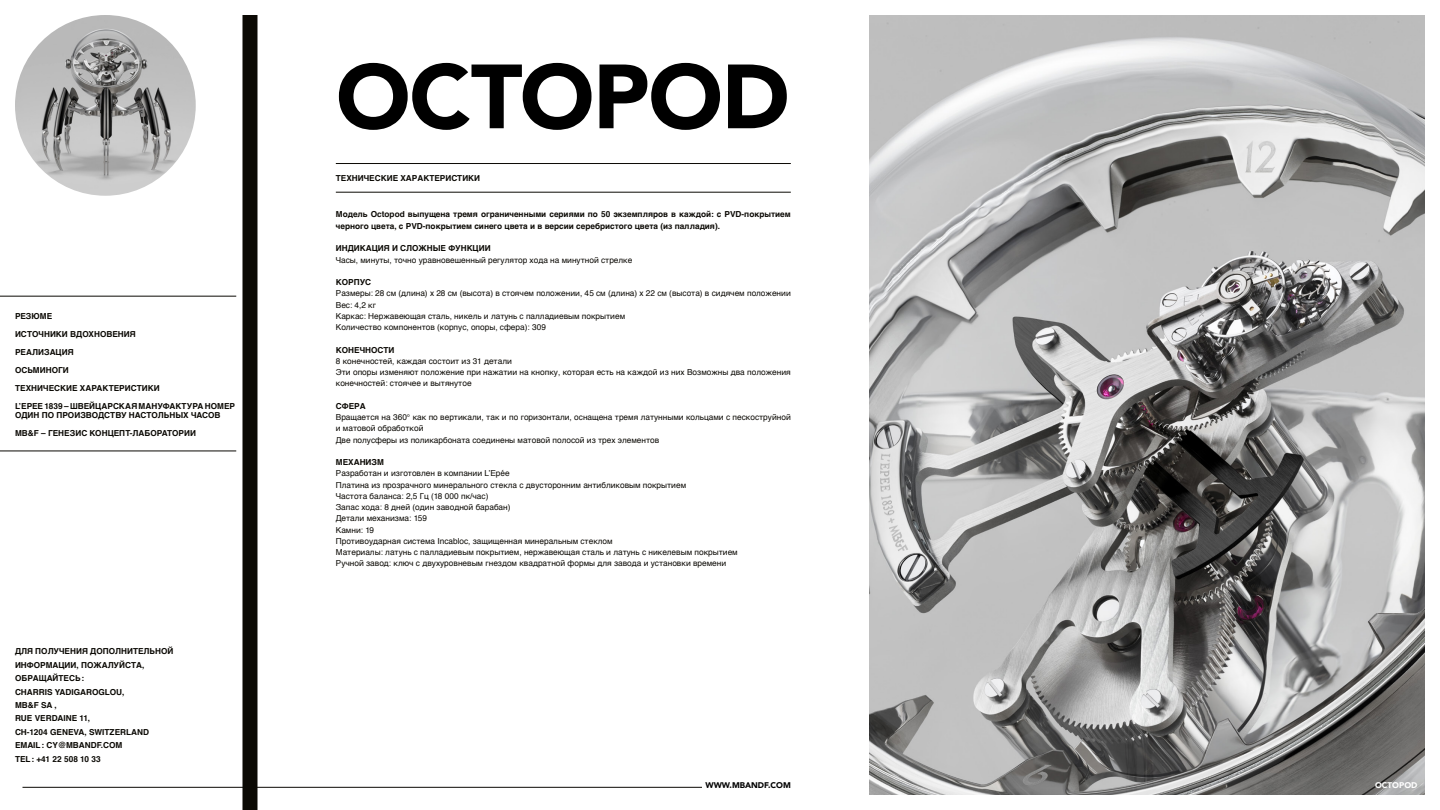
<style>
.page{position:relative;width:1440px;height:810px;background:#fff}
.page>*{position:absolute;margin:0;border:0;box-sizing:border-box;transform-origin:0 0}
.t1{font:900 90px "Avenir";letter-spacing:-.015em;color:#000}
.t2{font:8.25px/11.2px "Helvetica";color:#0b0904}
.t3{font:700 8.25px/13.5px "Helvetica";color:#0b0904}
.t4{font:900 8.25px "Avenir";color:#000}
.t5{font:900 8.25px "Avenir";color:#fff}
</style>
<div class="page">
<hr style="left:22px;top:787px;width:680px;height:1px;background:#0b0904">
<hr style="left:336px;top:163px;width:455px;height:1px;background:#0b0904">
<img style="left:15px;top:15px;width:181px;height:181px;border-radius:90px">
<div style="left:242px;top:15px;width:15px;height:795px;background:#0b0904"></div>
<hr style="left:0;top:296px;width:236px;height:1px;background:#0b0904">
<hr style="left:0;top:451px;width:236px;height:1px;background:#0b0904">
<hr style="left:336px;top:192px;width:455px;height:1px;background:#0b0904">
<img style="left:869px;top:15px;width:556px;height:780px">
<p class="t3" style="left:15px;top:307px;width:221px;line-height:18px">РЕЗЮМЕ<br>ИСТОЧНИКИ ВДОХНОВЕНИЯ<br>РЕАЛИЗАЦИЯ<br>ОСЬМИНОГИ<br>ТЕХНИЧЕСКИЕ ХАРАКТЕРИСТИКИ<br>L’EPEE 1839 – ШВЕЙЦАРСКАЯ МАНУФАКТУРА НОМЕР</p>
<p class="t3" style="left:15px;top:406px;width:207px;line-height:18px">ОДИН ПО ПРОИЗВОДСТВУ НАСТОЛЬНЫХ ЧАСОВ<br>MB&amp;F – ГЕНЕЗИС КОНЦЕПТ-ЛАБОРАТОРИИ</p>
<p class="t3" style="left:15px;top:644px;width:160px">ДЛЯ ПОЛУЧЕНИЯ ДОПОЛНИТЕЛЬНОЙ<br>ИНФОРМАЦИИ, ПОЖАЛУЙСТА,<br>ОБРАЩАЙТЕСЬ:<br>CHARRIS YADIGAROGLOU,<br>MB&amp;F SA ,<br>RUE VERDAINE 11,<br>CH-1204 GENEVA, SWITZERLAND<br>EMAIL: CY@MBANDF.COM<br>TEL: +41 22 508 10 33</p>
<h1 class="t1" style="left:336px;top:20px;width:456px">OCTOPOD</h1>
<p class="t3" style="left:336px;top:172px;width:146px">ТЕХНИЧЕСКИЕ ХАРАКТЕРИСТИКИ</p>
<p class="t3" style="left:336px;top:209px;width:457px;line-height:11.2px">Модель Octopod выпущена тремя ограниченными сериями по 50 экземпляров в каждой: с PVD-покрытием черного цвета, с PVD-покрытием синего цвета и в версии серебристого цвета (из палладия).</p>
<p class="t3" style="left:336px;top:242px;width:156px">ИНДИКАЦИЯ И СЛОЖНЫЕ ФУНКЦИИ</p>
<p class="t2" style="left:336px;top:254px;width:298px">Часы, минуты, точно уравновешенный регулятор хода на минутной стрелке</p>
<p class="t3" style="left:336px;top:275px;width:37px">КОРПУС</p>
<p class="t2" style="left:336px;top:288px;width:456px">Размеры: 28 см (длина) x 28 см (высота) в стоячем положении, 45 см (длина) x 22 см (высота) в сидячем положении Вес: 4,2 кг<br>Каркас: Нержавеющая сталь, никель и латунь с палладиевым покрытием<br>Количество компонентов (корпус, опоры, сфера): 309</p>
<p class="t3" style="left:336px;top:343px;width:60px">КОНЕЧНОСТИ</p>
<p class="t2" style="left:336px;top:355px;width:456px">8 конечностей, каждая состоит из 31 детали<br>Эти опоры изменяют положение при нажатии на кнопку, которая есть на каждой из них Возможны два положения конечностей: стоячее и вытянутое</p>
<p class="t3" style="left:336px;top:399px;width:31px">СФЕРА</p>
<p class="t2" style="left:336px;top:412px;width:456px">Вращается на 360° как по вертикали, так и по горизонтали, оснащена тремя латунными кольцами с пескоструйной и матовой обработкой<br>Две полусферы из поликарбоната соединены матовой полосой из трех элементов</p>
<p class="t3" style="left:336px;top:455px;width:50px">МЕХАНИЗМ</p>
<p class="t2" style="left:336px;top:468px;width:403px">Разработан и изготовлен в компании L’Epée<br>Платина из прозрачного минерального стекла с двусторонним антибликовым покрытием<br>Частота баланса: 2,5 Гц (18 000 пк/час)<br>Запас хода: 8 дней (один заводной барабан)<br>Детали механизма: 159<br>Камни: 19<br>Противоударная система Incabloc, защищенная минеральным стеклом<br>Материалы: латунь с палладиевым покрытием, нержавеющая сталь и латунь с никелевым покрытием Ручной завод: ключ с двухуровневым гнездом квадратной формы для завода и установки времени</p>
<p class="t4" style="left:705px;top:778px;width:87px">WWW.MBANDF.COM</p>
<p class="t5" style="left:1375px;top:778px;width:44px">OCTOPOD</p>
</div>
